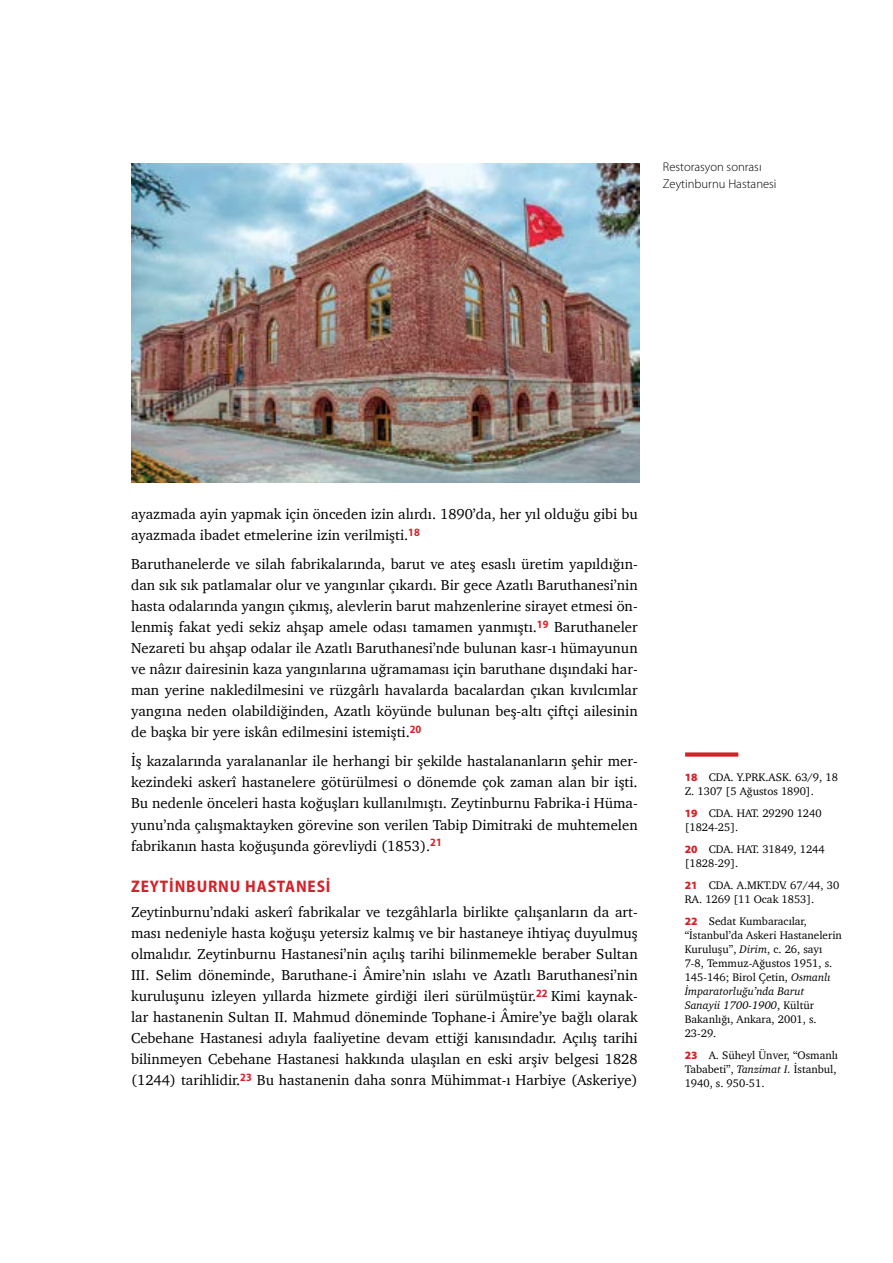
<style>
.page{position:relative;width:893px;height:1263px;background:#fff}
.page>*{position:absolute;margin:0;border:0;box-sizing:border-box;transform-origin:0 0}
.t1{font:700 semi-condensed 16.8px "Myriad Pro";letter-spacing:.05em;color:#d2232a}
.t2{font:14.7px/21px "Charter";color:#000;text-align:justify}
.t3{font:300 12.6px/16.8px "Myriad Pro";color:#000}
.t4{font:11.25px/14px "Charter";color:#000}
.s1{font-family:"Myriad Pro";font-weight:900;color:#d2232a}
.s2{font-style:italic}
</style>
<div class="page">
<div style="left:685px;top:752px;width:53px;height:5px;background:#d2232a"></div>
<img style="left:131px;top:164px;width:508px;height:319px">
<p class="t3" style="left:663px;top:159px;width:115px">Restorasyon sonrası<br>Zeytinburnu Hastanesi</p>
<p class="t2" style="left:131px;top:503px;width:508px">ayazmada ayin yapmak için önceden izin alırdı. 1890’da, her yıl olduğu gibi bu ayazmada ibadet etmelerine izin verilmişti.<sup>18</sup></p>
<p class="t2" style="left:131px;top:553px;width:508px">Baruthanelerde ve silah fabrikalarında, barut ve ateş esaslı üretim yapıldığın&shy;dan sık sık patlamalar olur ve yangınlar çıkardı. Bir gece Azatlı Baruthanesi’nin hasta odalarında yangın çıkmış, alevlerin barut mahzenlerine sirayet etmesi ön&shy;lenmiş fakat yedi sekiz ahşap amele odası tamamen yanmıştı.<sup>19</sup> Baruthaneler Nezareti bu ahşap odalar ile Azatlı Baruthanesi’nde bulunan kasr-ı hümayunun ve nâzır dairesinin kaza yangınlarına uğramaması için baruthane dışındaki har&shy;man yerine nakledilmesini ve rüzgârlı havalarda bacalardan çıkan kıvılcımlar yangına neden olabildiğinden, Azatlı köyünde bulunan beş-altı çiftçi ailesinin de başka bir yere iskân edilmesini istemişti.<sup>20</sup></p>
<p class="t2" style="left:131px;top:751px;width:508px">İş kazalarında yaralananlar ile herhangi bir şekilde hastalananların şehir mer&shy;kezindeki askerî hastanelere götürülmesi o dönemde çok zaman alan bir işti.<br>Bu nedenle önceleri hasta koğuşları kullanılmıştı. Zeytinburnu Fabrika-i Hüma&shy;yunu’nda çalışmaktayken görevine son verilen Tabip Dimitraki de muhtemelen fabrikanın hasta koğuşunda görevliydi (1853).<sup>21</sup></p>
<p class="t1" style="left:131px;top:877px;width:201px">ZEYTİNBURNU HASTANESİ</p>
<p class="t2" style="left:131px;top:901px;width:508px">Zeytinburnu’ndaki askerî fabrikalar ve tezgâhlarla birlikte çalışanların da art&shy;ması nedeniyle hasta koğuşu yetersiz kalmış ve bir hastaneye ihtiyaç duyulmuş olmalıdır. Zeytinburnu Hastanesi’nin açılış tarihi bilinmemekle beraber Sultan III. Selim döneminde, Baruthane-i Âmire’nin ıslahı ve Azatlı Baruthanesi’nin kuruluşunu izleyen yıllarda hizmete girdiği ileri sürülmüştür.<sup>22</sup> Kimi kaynak&shy;lar hastanenin Sultan II. Mahmud döneminde Tophane-i Âmire’ye bağlı olarak Cebehane Hastanesi adıyla faaliyetine devam ettiği kanısındadır. Açılış tarihi bilinmeyen Cebehane Hastanesi hakkında ulaşılan en eski arşiv belgesi 1828 (1244) tarihlidir.<sup>23</sup> Bu hastanenin daha sonra Mühimmat-ı Harbiye (Askeriye)</p>
<p class="t4" style="left:685px;top:770px;width:155px"><span class="s1">18</span> CDA. Y.PRK.ASK. 63/9, 18<br>Z. 1307 [5 Ağustos 1890].</p>
<p class="t4" style="left:685px;top:806px;width:138px"><span class="s1">19</span> CDA. HAT. 29290 1240 [1824-25].</p>
<p class="t4" style="left:685px;top:842px;width:142px"><span class="s1">20</span> CDA. HAT. 31849, 1244 [1828-29].</p>
<p class="t4" style="left:685px;top:878px;width:156px"><span class="s1">21</span> CDA. A.MKT.DV. 67/44, 30<br>RA. 1269 [11 Ocak 1853].</p>
<p class="t4" style="left:685px;top:914px;width:159px"><span class="s1">22</span> Sedat Kumbaracılar, “İstanbul’da Askeri Hastanelerin<br>Kuruluşu”, <span class="s2">Dirim</span>, c. 26, sayı<br>7-8, Temmuz-Ağustos 1951, s.<br>145-146; Birol Çetin, <span class="s2">Osmanlı<br>İmparatorluğu’nda Barut<br>Sanayii 1700-1900</span>, Kültür<br>Bakanlığı, Ankara, 2001, s.<br>23-29.</p>
<p class="t4" style="left:685px;top:1048px;width:155px"><span class="s1">23</span> A. Süheyl Ünver, “Osmanlı<br>Tababeti”, <span class="s2">Tanzimat I.</span> İstanbul,<br>1940, s. 950-51.</p>
</div>
